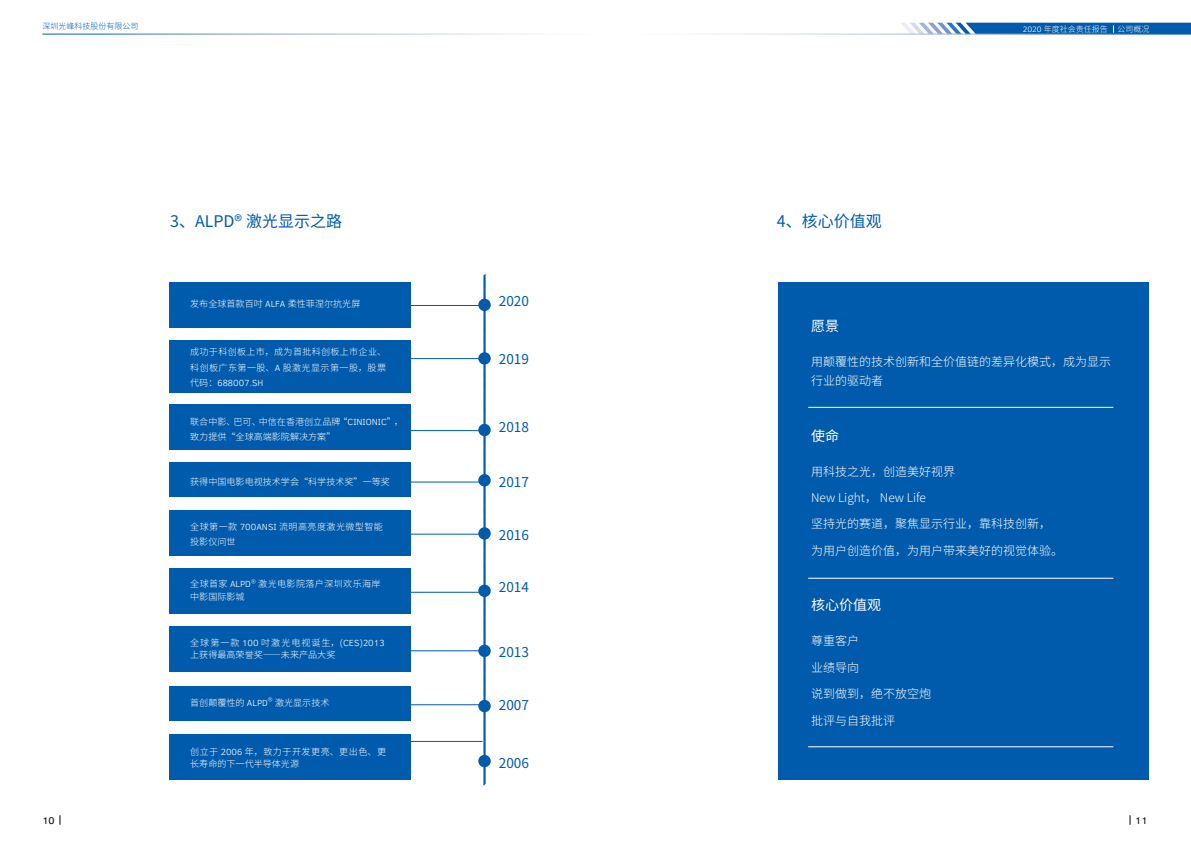
<style>
.page{position:relative;width:1191px;height:842px;background:#fff}
.page>*{position:absolute;margin:0;border:0;box-sizing:border-box;transform-origin:0 0}
.t1{font:16px "Noto Sans Hans";color:#005bac}
.t2{font:14px "Noto Sans Hans";color:#fff}
.t3{font:13.6px "Noto Sans Hans";color:#005bac}
.t4{font:300 12px/19.2px "Noto Sans Hans";color:#fff}
.t5{font:10px "Clear Sans";color:#000}
.t6{font:300 9.1px/12.1px "Noto Sans Hans";color:#fff}
.t7{font:300 9.1px/15.1px "Noto Sans Hans";letter-spacing:.035em;color:#fff}
.t8{font:300 9.1px/15.1px "Noto Sans Hans";letter-spacing:.045em;color:#fff}
.t9{font:300 9.1px "Noto Sans Hans";letter-spacing:.04em;color:#fff}
.t10{font:300 9.1px "Clear Sans";color:#fff}
.t11{font:300 8px "Noto Sans Hans";color:#fff}
.t12{font:300 8px "Noto Sans Hans";color:#005bac}
.t13{font:300 5.3px "Clear Sans";color:#fff}
.s1{font-family:"Clear Sans"}
.s2{font-family:"Noto Sans Hans"}
</style>
<div class="page">
<div style="left:778px;top:282px;width:370px;height:498px;background:#005bac"></div>
<hr style="left:328px;top:741px;width:154px;height:1px;background:#005bac">
<svg style="left:483px;top:274px;width:8px;height:512px"></svg>
<hr style="left:330px;top:650px;width:155px;height:1px;background:#005bac">
<hr style="left:332px;top:534px;width:154px;height:1px;background:#005bac">
<hr style="left:325px;top:430px;width:155px;height:1px;background:#005bac">
<hr style="left:325px;top:305px;width:155px;height:1px;background:#005bac">
<hr style="left:325px;top:358px;width:155px;height:1px;background:#005bac">
<hr style="left:325px;top:482px;width:155px;height:1px;background:#005bac">
<hr style="left:325px;top:592px;width:155px;height:1px;background:#005bac">
<hr style="left:325px;top:704px;width:155px;height:1px;background:#005bac">
<div style="left:478px;top:755px;width:13px;height:12px;background:#005bac;border-radius:50%"></div>
<div style="left:478px;top:700px;width:13px;height:12px;background:#005bac;border-radius:50%"></div>
<div style="left:478px;top:645px;width:13px;height:12px;background:#005bac;border-radius:50%"></div>
<div style="left:478px;top:585px;width:13px;height:12px;background:#005bac;border-radius:50%"></div>
<div style="left:478px;top:474px;width:13px;height:12px;background:#005bac;border-radius:50%"></div>
<div style="left:478px;top:352px;width:13px;height:13px;background:#005bac;border-radius:50%"></div>
<svg style="left:478px;top:527px;width:13px;height:13px"></svg>
<div style="left:478px;top:424px;width:13px;height:12px;background:#005bac;border-radius:50%"></div>
<div style="left:478px;top:299px;width:13px;height:12px;background:#005bac;border-radius:50%"></div>
<div style="left:169px;top:282px;width:242px;height:46px;background:#005bac"></div>
<div style="left:169px;top:404px;width:242px;height:46px;background:#005bac"></div>
<div style="left:169px;top:510px;width:242px;height:45px;background:#005bac"></div>
<div style="left:169px;top:568px;width:242px;height:45px;background:#005bac"></div>
<div style="left:169px;top:626px;width:242px;height:46px;background:#005bac"></div>
<div style="left:169px;top:686px;width:242px;height:35px;background:#005bac"></div>
<div style="left:169px;top:340px;width:242px;height:52px;background:#005bac"></div>
<div style="left:169px;top:462px;width:242px;height:35px;background:#005bac"></div>
<div style="left:169px;top:734px;width:242px;height:46px;background:#005bac"></div>
<hr style="left:808px;top:407px;width:305px;height:1px;background:#fff">
<hr style="left:808px;top:578px;width:305px;height:1px;background:#fff">
<hr style="left:808px;top:747px;width:305px;height:1px;background:#fff">
<svg style="left:900px;top:23px;width:291px;height:11px;background:#3179bb"></svg>
<p class="t12" style="left:42px;top:22px;width:97px">深圳光峰科技股份有限公司</p>
<p class="t11" style="left:1022px;top:24px;width:128px"><span class="s1">2020</span> 年度社会责任报告 公司概况</p>
<h1 class="t1" style="left:170px;top:212px;width:174px">3、ALPD® 激光显示之路</h1>
<h1 class="t1" style="left:777px;top:212px;width:106px">4、核心价值观</h1>
<p class="t6" style="left:190px;top:298px;width:172px">发布全球首款百吋 <span class="s1">ALFA</span> 柔性菲涅尔抗光屏</p>
<p class="t7" style="left:190px;top:345px;width:197px">成功于科创板上市，成为首批科创板上市企业、科创板广东第一股、<span class="s1">A</span> 股激光显示第一股，股票</p>
<p class="t10" style="left:190px;top:376px;width:75px"><span class="s2">代码：</span>688007.SH</p>
<p class="t6" style="left:190px;top:414px;width:214px;line-height:15.1px">联合中影、巴可、中信在香港创立品牌“<span class="s1">CINIONIC</span>”，致力提供“全球高端影院解决方案”</p>
<p class="t6" style="left:190px;top:476px;width:201px">获得中国电影电视技术学会“科学技术奖”一等奖</p>
<p class="t8" style="left:190px;top:519px;width:194px">全球第一款 <span class="s1">700ANSI</span> 流明高亮度激光微型智能投影仪问世</p>
<p class="t6" style="left:190px;top:578px;width:62px">全球首家 <span class="s1">ALPD</span></p>
<p class="t13" style="left:251px;top:578px;width:6px">®</p>
<p class="t9" style="left:258px;top:579px;width:124px">激光电影院落户深圳欢乐海岸</p>
<p class="t6" style="left:190px;top:590px;width:56px">中影国际影城</p>
<p class="t6" style="left:190px;top:637px;width:196px">全球第一款 <span class="s1">100</span> 吋激光电视诞生，<span class="s1">(CES)2013</span>上获得最高荣誉奖――未来产品大奖</p>
<p class="t6" style="left:190px;top:697px;width:79px">首创颠覆性的 <span class="s1">ALPD</span></p>
<p class="t13" style="left:268px;top:696px;width:6px">®</p>
<p class="t6" style="left:275px;top:697px;width:56px">激光显示技术</p>
<p class="t6" style="left:190px;top:746px;width:197px">创立于 <span class="s1">2006</span> 年，致力于开发更亮、更出色、更长寿命的下一代半导体光源</p>
<h3 class="t3" style="left:499px;top:293px;width:32px">2020</h3>
<h3 class="t3" style="left:499px;top:351px;width:32px">2019</h3>
<h3 class="t3" style="left:499px;top:420px;width:32px">2018</h3>
<h3 class="t3" style="left:499px;top:474px;width:32px">2017</h3>
<h3 class="t3" style="left:499px;top:527px;width:32px">2016</h3>
<h3 class="t3" style="left:499px;top:579px;width:32px">2014</h3>
<h3 class="t3" style="left:499px;top:645px;width:32px">2013</h3>
<h3 class="t3" style="left:499px;top:697px;width:32px">2007</h3>
<h3 class="t3" style="left:499px;top:755px;width:32px">2006</h3>
<h2 class="t2" style="left:811px;top:318px;width:29px">愿景</h2>
<h3 class="t4" style="left:811px;top:352px;width:302px">用颠覆性的技术创新和全价值链的差异化模式，成为显示行业的驱动者</h3>
<h2 class="t2" style="left:811px;top:428px;width:29px">使命</h2>
<h3 class="t4" style="left:811px;top:462px;width:145px">用科技之光，创造美好视界</h3>
<h3 class="t4" style="left:811px;top:488px;width:116px">New Light， New Life</h3>
<h3 class="t4" style="left:811px;top:515px;width:242px">坚持光的赛道，聚焦显示行业，靠科技创新，</h3>
<h3 class="t4" style="left:811px;top:541px;width:254px">为用户创造价值，为用户带来美好的视觉体验。</h3>
<h2 class="t2" style="left:811px;top:597px;width:71px">核心价值观</h2>
<h3 class="t4" style="left:811px;top:632px;width:49px">尊重客户</h3>
<h3 class="t4" style="left:811px;top:658px;width:49px">业绩导向</h3>
<h3 class="t4" style="left:811px;top:684px;width:121px">说到做到，绝不放空炮</h3>
<h3 class="t4" style="left:811px;top:711px;width:85px">批评与自我批评</h3>
<p class="t5" style="left:42px;top:813px;width:14px">10</p>
<p class="t5" style="left:1135px;top:813px;width:14px">11</p>
</div>
